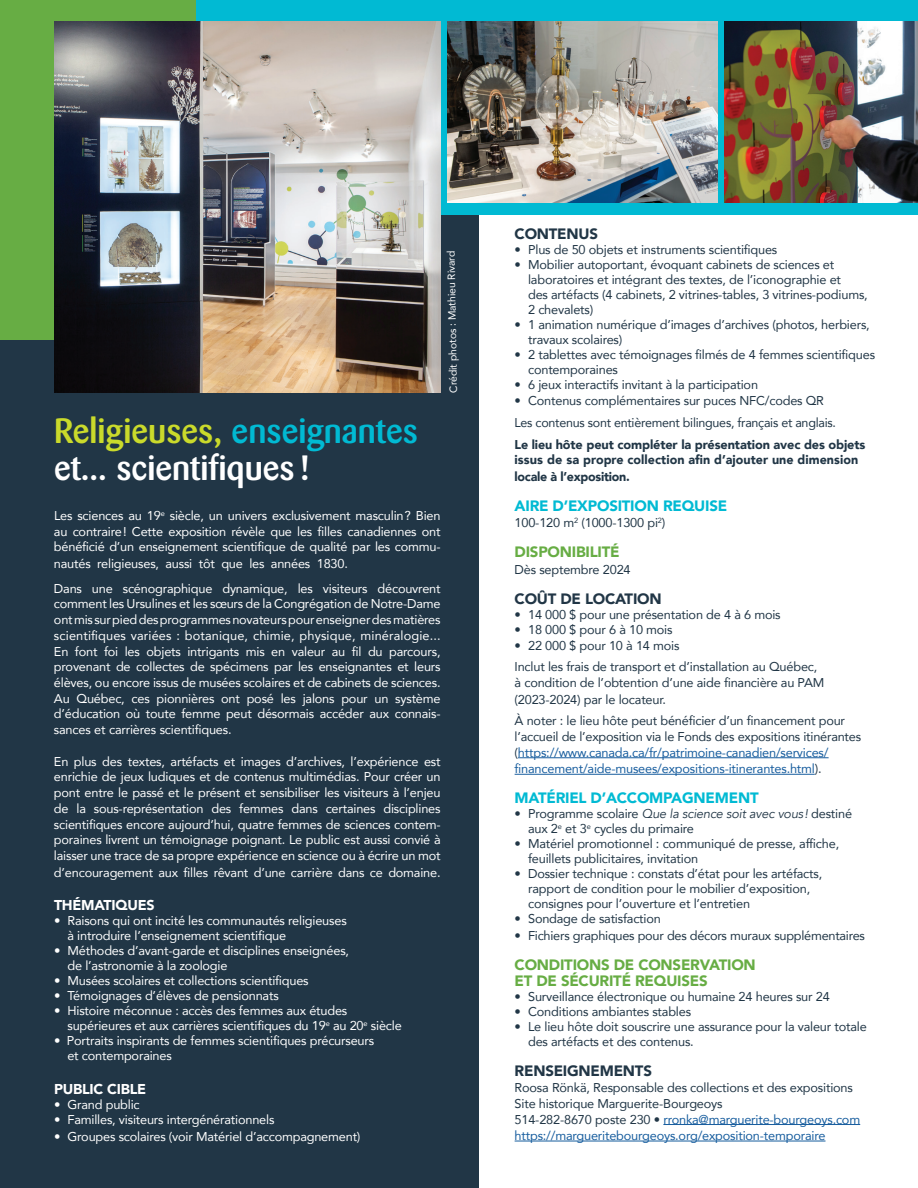
<style>
.page{position:relative;width:918px;height:1188px;background:#fff}
.page>*{position:absolute;margin:0;border:0;box-sizing:border-box;transform-origin:0 0}
.t1{font:500 34.8px/36.5px "Barmeno";color:#fff}
.t2{font:900 15px/16.5px "Avenir";letter-spacing:-.015em;color:#67ad44}
.t3{font:900 15px "Avenir";letter-spacing:-.015em;color:#01bad3}
.t4{font:900 15px "Avenir";letter-spacing:-.015em;color:#213646}
.t5{font:900 14.25px "Avenir";letter-spacing:-.015em;color:#fff}
.t6{font:12.75px/15.8px "Avenir";letter-spacing:-.015em;color:#fff}
.t7{font:12.75px/15px "Avenir";letter-spacing:-.015em;color:#213646}
.t8{font:900 12.75px/16px "Avenir";letter-spacing:-.01em;color:#213646}
.t9{font:10.5px "Avenir";color:#fff}
.s1{color:#cada2b}
.s2{color:#01bad3}
.s3{color:#213646}
.s4{color:#175d9e}
.s5{font-style:italic}
</style>
<div class="page">
<div style="left:0;top:0;width:478px;height:1188px;background:#213646"></div>
<div style="left:195px;top:0;width:723px;height:215px;background:#01bad3"></div>
<div style="left:0;top:0;width:195px;height:339px;background:#67ad44"></div>
<hr style="left:518px;top:757px;width:311px;height:1px;background:#175d9e">
<hr style="left:515px;top:774px;width:300px;height:1px;background:#175d9e">
<hr style="left:663px;top:1124px;width:197px;height:1px;background:#175d9e">
<hr style="left:515px;top:1141px;width:311px;height:1px;background:#175d9e">
<img style="left:54px;top:22px;width:387px;height:371px">
<img style="left:448px;top:22px;width:270px;height:180px">
<img style="left:724px;top:22px;width:194px;height:180px">
<h1 class="t1" style="left:54px;top:413px;width:366px"><span class="s1">Religieuses,</span> <span class="s2">enseignantes </span>et... scientifiques !</h1>
<p class="t9" style="left:445px;top:393px;width:143px;rotate:-91deg">Crédit photos : Mathieu Rivard</p>
<p class="t6" style="left:54px;top:507px;width:388px;text-align:justify">Les sciences au 19<sup>e</sup> siècle, un univers exclusivement masculin? Bien au contraire! Cette exposition révèle que les filles canadiennes ont bénéficié d’un enseignement scientifique de qualité par les commu&shy;nautés religieuses, aussi tôt que les années 1830. <span class="s3">188888666630.</span></p>
<p class="t6" style="left:54px;top:580px;width:388px;text-align:justify">Dans une scénographique dynamique, les visiteurs découvrent comment les Ursulines et les sœurs de la Congrégation de Notre-Dame ont mis sur pied des programmes novateurs pour enseigner des matières scientifiques variées : botanique, chimie, physique, minéralogie...<br>En font foi les objets intrigants mis en valeur au fil du parcours, provenant de collectes de spécimens par les enseignantes et leurs élèves, ou encore issus de musées scolaires et de cabinets de sciences.<br>Au Québec, ces pionnières ont posé les jalons pour un système d’éducation où toute femme peut désormais accéder aux connais-</p>
<p class="t6" style="left:54px;top:753px;width:388px;text-align:justify">En plus des textes, artéfacts et images d’archives, l’expérience est enrichie de jeux ludiques et de contenus multimédias. Pour créer un pont entre le passé et le présent et sensibiliser les visiteurs à l’enjeu de la sous-représentation des femmes dans certaines disciplines scientifiques encore aujourd’hui, quatre femmes de sciences contem&shy;poraines livrent un témoignage poignant. Le public est aussi convié à laisser une trace de sa propre expérience en science ou à écrire un mot d’encouragement aux filles rêvant d’une carrière dans ce domaine.</p>
<p class="t5" style="left:54px;top:893px;width:102px">THÉMATIQUES</p>
<p class="t6" style="left:68px;top:912px;width:281px;line-height:15px;text-indent:-14px">• Raisons qui ont incité les communautés religieuses à introduire l’enseignement scientifique</p>
<p class="t6" style="left:68px;top:942px;width:283px;line-height:15px;text-indent:-14px">• Méthodes d’avant-garde et disciplines enseignées, de l’astronomie à la zoologie</p>
<p class="t6" style="left:54px;top:972px;width:256px">• Musées scolaires et collections scientifiques</p>
<p class="t6" style="left:54px;top:987px;width:226px">• Témoignages d’élèves de pensionnats</p>
<p class="t6" style="left:68px;top:1002px;width:336px;line-height:15px;text-indent:-14px">• Histoire méconnue : accès des femmes aux études supérieures et aux carrières scientifiques du 19<sup>e</sup> au 20<sup>e</sup> siècle</p>
<p class="t6" style="left:67px;top:1032px;width:308px;line-height:15px;text-indent:-13px">• Portraits inspirants de femmes scientifiques précurseurs et contemporaines</p>
<p class="t5" style="left:54px;top:1077px;width:94px">PUBLIC CIBLE</p>
<p class="t6" style="left:54px;top:1097px;width:87px">• Grand public</p>
<p class="t6" style="left:54px;top:1112px;width:222px">• Familles, visiteurs intergénérationnels</p>
<p class="t6" style="left:54px;top:1128px;width:308px">• Groupes scolaires (voir Matériel d’accompagnement)</p>
<p class="t4" style="left:515px;top:220px;width:85px">CONTENUS</p>
<p class="t7" style="left:515px;top:241px;width:264px">• Plus de 50 objets et instruments scientifiques</p>
<p class="t7" style="left:528px;top:256px;width:341px;text-indent:-14px">• Mobilier autoportant, évoquant cabinets de sciences et laboratoires et intégrant des textes, de l’iconographie et<br>des artéfacts (4 cabinets, 2 vitrines-tables, 3 vitrines-podiums, 2 chevalets)</p>
<p class="t7" style="left:528px;top:316px;width:343px;text-indent:-14px">• 1 animation numérique d’images d’archives (photos, herbiers, travaux scolaires)</p>
<p class="t7" style="left:528px;top:346px;width:349px;text-indent:-14px">• 2 tablettes avec témoignages filmés de 4 femmes scientifiques contemporaines</p>
<p class="t7" style="left:515px;top:376px;width:245px">• 6 jeux interactifs invitant à la participation</p>
<p class="t7" style="left:515px;top:389px;width:323px;line-height:21.8px">• Contenus complémentaires sur puces NFC/codes QR<br>Les contenus sont entièrement bilingues, français et anglais.</p>
<p class="t8" style="left:515px;top:436px;width:352px">Le lieu hôte peut compléter la présentation avec des objets issus de sa propre collection afin d’ajouter une dimension locale à l’exposition.</p>
<p class="t3" style="left:515px;top:493px;width:214px">AIRE D’EXPOSITION REQUISE</p>
<p class="t7" style="left:515px;top:515px;width:152px">100-120 m<sup>2</sup> (1000-1300 pi<sup>2</sup>)</p>
<p class="t2" style="left:515px;top:543px;width:107px">DISPONIBILITÉ</p>
<p class="t7" style="left:515px;top:562px;width:118px">Dès septembre 2024</p>
<p class="t4" style="left:515px;top:586px;width:149px">COÛT DE LOCATION</p>
<p class="t7" style="left:515px;top:607px;width:268px">• 14 000 $ pour une présentation de 4 à 6 mois</p>
<p class="t7" style="left:515px;top:622px;width:160px">• 18 000 $ pour 6 à 10 mois</p>
<p class="t7" style="left:515px;top:634px;width:304px;line-height:21.8px">• 22 000 $ pour 10 à 14 mois<br>Inclut les frais de transport et d’installation au Québec,</p>
<p class="t7" style="left:515px;top:674px;width:311px;line-height:16.5px">à condition de l’obtention d’une aide financière au PAM (2023-2024) par le locateur.</p>
<p class="t7" style="left:515px;top:712px;width:348px;line-height:16px">À noter : le lieu hôte peut bénéficier d’un financement pour l’accueil de l’exposition via le Fonds des expositions itinérantes (<span class="s4">https://www.canada.ca/fr/patrimoine-canadien/services/ financement/aide-musees/expositions-itinerantes.html</span>).</p>
<p class="t3" style="left:515px;top:785px;width:246px">MATÉRIEL D’ACCOMPAGNEMENT</p>
<p class="t7" style="left:528px;top:806px;width:326px;text-indent:-14px">• Programme scolaire <span class="s5">Que la science soit avec vous!</span> destiné aux 2<sup>e</sup> et 3<sup>e</sup> cycles du primaire</p>
<p class="t7" style="left:528px;top:836px;width:313px;text-indent:-14px">• Matériel promotionnel : communiqué de presse, affiche, feuillets publicitaires, invitation</p>
<p class="t7" style="left:528px;top:866px;width:296px;text-indent:-14px">• Dossier technique : constats d’état pour les artéfacts, rapport de condition pour le mobilier d’exposition, consignes pour l’ouverture et l’entretien</p>
<p class="t7" style="left:515px;top:911px;width:148px">• Sondage de satisfaction</p>
<p class="t7" style="left:515px;top:927px;width:352px">• Fichiers graphiques pour des décors muraux supplémentaires</p>
<p class="t2" style="left:515px;top:956px;width:243px">CONDITIONS DE CONSERVATION<br>ET DE SÉCURITÉ REQUISES</p>
<p class="t7" style="left:515px;top:989px;width:317px">• Surveillance électronique ou humaine 24 heures sur 24</p>
<p class="t7" style="left:515px;top:1004px;width:178px">• Conditions ambiantes stables</p>
<p class="t7" style="left:528px;top:1019px;width:340px;text-indent:-14px">• Le lieu hôte doit souscrire une assurance pour la valeur totale des artéfacts et des contenus.</p>
<p class="t4" style="left:515px;top:1058px;width:139px">RENSEIGNEMENTS</p>
<p class="t7" style="left:515px;top:1079px;width:347px;line-height:16px">Roosa Rönkä, Responsable des collections et des expositions Site historique Marguerite-Bourgeoys<br>514-282-8670 poste 230 • <span class="s4">rronka@marguerite-bourgeoys.com https://margueritebourgeoys.org/exposition-temporaire</span></p>
</div>
